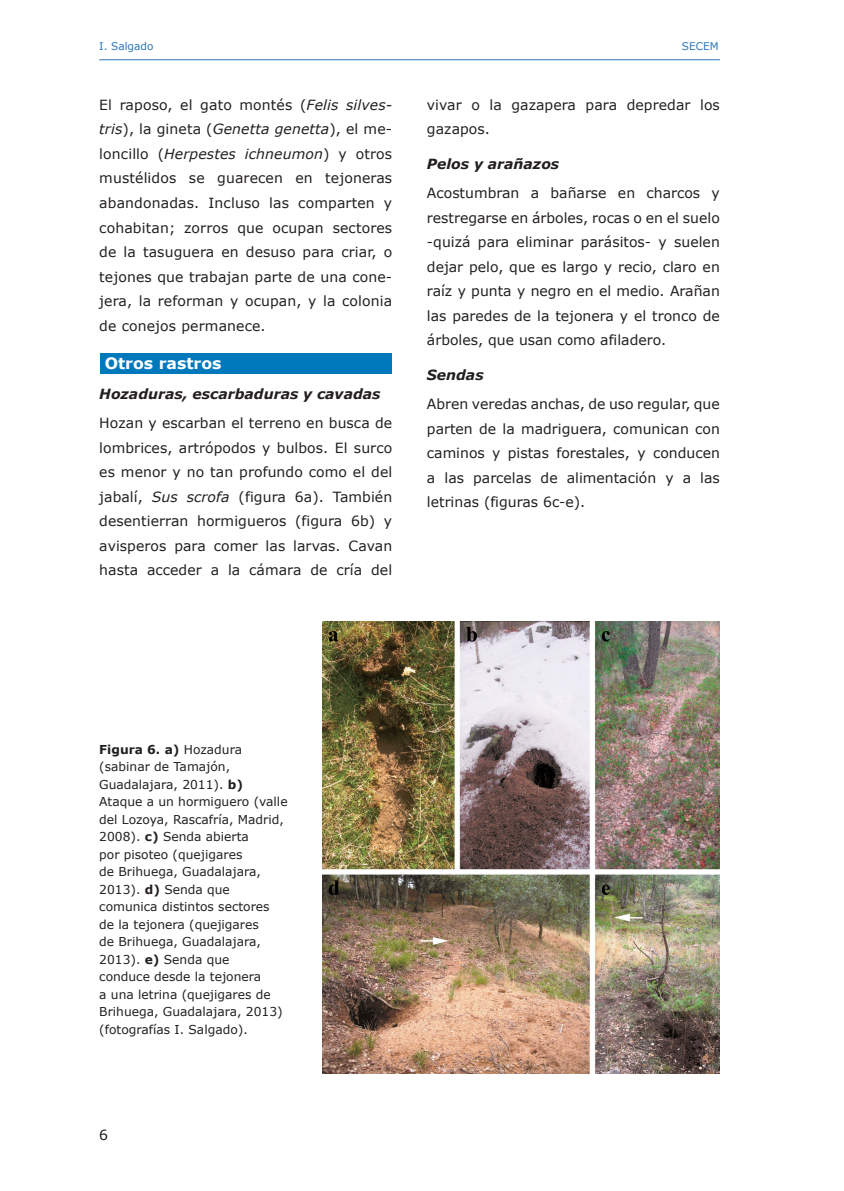
<style>
.page{position:relative;width:844px;height:1191px;background:#fff}
.page>*{position:absolute;margin:0;border:0;box-sizing:border-box;transform-origin:0 0}
.Cabecera_I{font:700 15.75px "Verdana";color:#fff}
.Texto{font:14px/24.5px "Verdana";letter-spacing:.005em;color:#231f20;text-align:justify}
.Texto-2{font:italic 700 14px "Verdana";color:#231f20}
.Tablas_y_Figuras{font:12.25px/17.5px "Verdana";color:#231f20}
.t1{font:10.5px "Verdana";color:#2976bc}
.s1{font-style:italic}
.s2{font-weight:700}
</style>
<div class="page">
<hr style="left:99px;top:59px;width:620px;height:1px;background:#2976bc">
<div style="left:100px;top:353px;width:292px;height:21px;background:#0078bc"></div>
<img style="left:322px;top:621px;width:397px;height:453px">
<p class="t1" style="left:99px;top:39px;width:56px">I. Salgado</p>
<p class="t1" style="left:681px;top:39px;width:38px">SECEM</p>
<p class="Texto" style="left:99px;top:92px;width:294px">El raposo, el gato montés (<span class="s1">Felis silves&shy;tris</span>), la gineta (<span class="s1">Genetta genetta</span>), el me&shy;loncillo (<span class="s1">Herpestes ichneumon</span>) y otros mustélidos se guarecen en tejoneras abandonadas. Incluso las comparten y cohabitan; zorros que ocupan sectores de la tasuguera en desuso para criar, o tejones que trabajan parte de una cone&shy;jera, la reforman y ocupan, y la colonia de conejos permanece.</p>
<p class="Cabecera_I" style="left:105px;top:352px;width:118px">Otros rastros</p>
<p class="Texto-2" style="left:99px;top:384px;width:283px">Hozaduras, escarbaduras y cavadas</p>
<p class="Texto" style="left:99px;top:411px;width:294px">Hozan y escarban el terreno en busca de lombrices, artrópodos y bulbos. El surco es menor y no tan profundo como el del jabalí, <span class="s1">Sus scrofa</span> (figura 6a). También desentierran hormigueros (figura 6b) y avisperos para comer las larvas. Cavan hasta acceder a la cámara de cría del</p>
<p class="Texto" style="left:427px;top:92px;width:294px">vivar o la gazapera para depredar los gazapos.</p>
<p class="Texto-2" style="left:427px;top:154px;width:134px">Pelos y arañazos</p>
<p class="Texto" style="left:427px;top:181px;width:294px">Acostumbran a bañarse en charcos y restregarse en árboles, rocas o en el suelo -quizá para eliminar parásitos- y suelen dejar pelo, que es largo y recio, claro en raíz y punta y negro en el medio. Arañan las paredes de la tejonera y el tronco de árboles, que usan como afiladero.</p>
<p class="Texto-2" style="left:427px;top:365px;width:58px">Sendas</p>
<p class="Texto" style="left:427px;top:392px;width:294px">Abren veredas anchas, de uso regular, que parten de la madriguera, comunican con caminos y pistas forestales, y conducen a las parcelas de alimentación y a las letrinas (figuras 6c-e).</p>
<p class="Tablas_y_Figuras" style="left:99px;top:740px;width:190px"><span class="s2">Figura 6. a)</span> Hozadura (sabinar de Tamajón,<br>Guadalajara, 2011). <span class="s2">b)<br></span>Ataque a un hormiguero (valle del Lozoya, Rascafría, Madrid,<br>2008). <span class="s2">c)</span> Senda abierta<br>por pisoteo (quejigares<br>de Brihuega, Guadalajara,<br>2013). <span class="s2">d)</span> Senda que comunica distintos sectores<br>de la tejonera (quejigares<br>de Brihuega, Guadalajara,<br>2013). <span class="s2">e)</span> Senda que<br>conduce desde la tejonera<br>a una letrina (quejigares de<br>Brihuega, Guadalajara, 2013) (fotografías I. Salgado).</p>
<p class="Texto" style="left:99px;top:1122px;width:10px">6</p>
</div>
